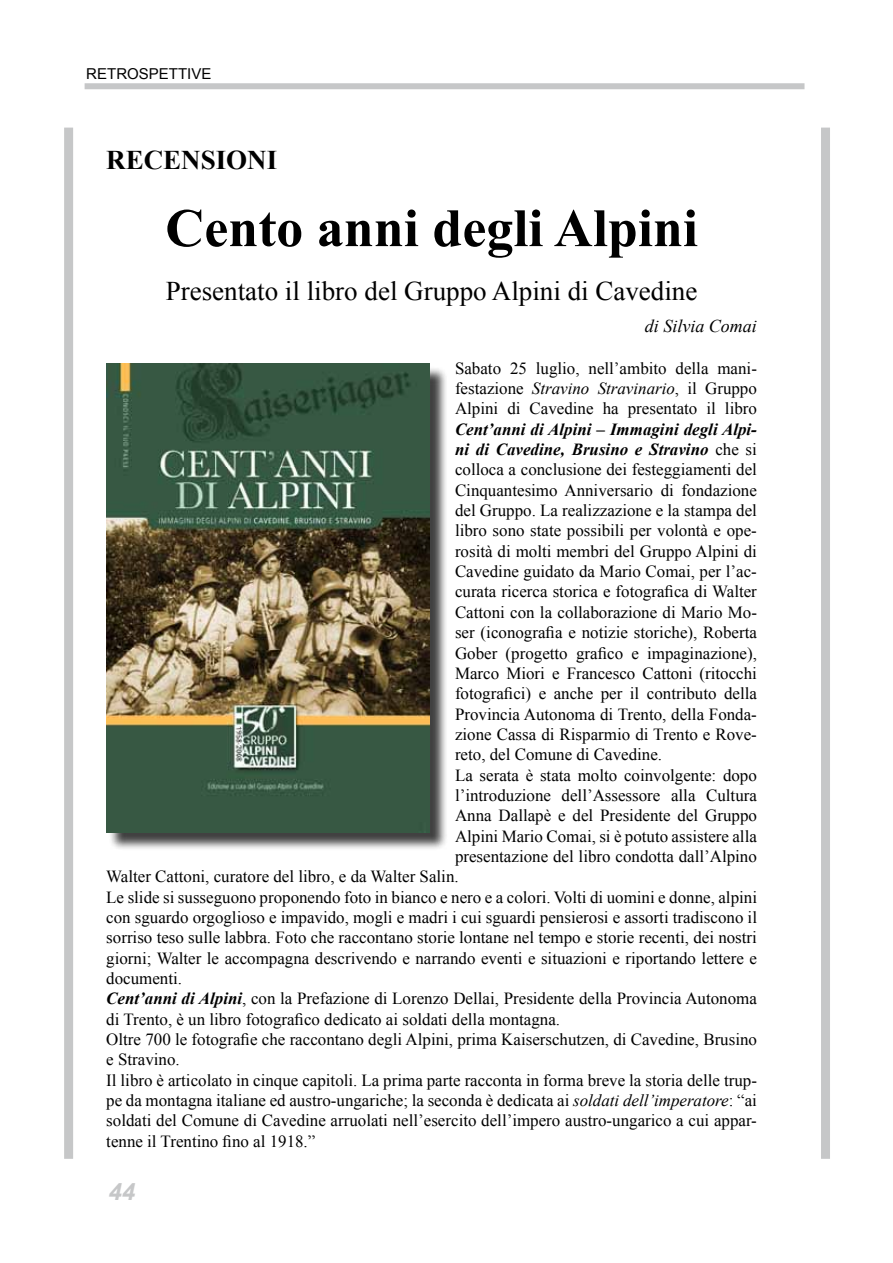
<style>
.page{position:relative;width:893px;height:1263px;background:#fff}
.page>*{position:absolute;margin:0;border:0;box-sizing:border-box;transform-origin:0 0}
.t1{font:700 54px "Times New Roman";color:#000}
.t2{font:27px "Times New Roman";color:#000}
.t3{font:700 27px "Times New Roman";color:#000}
.t4{font:italic 700 24px "Arial";color:#c6c7c8}
.t5{font:italic 18px "Times New Roman";color:#000}
.t6{font:16.95px/20.4px "Times New Roman";color:#000;text-align:justify}
.t7{font:italic 700 16.95px "Times New Roman";color:#000}
.t8{font:15px "Arial";color:#000}
.s1{font-style:italic}
.s2{font-weight:400;font-style:normal}
.s3{font-weight:700;font-style:italic}
</style>
<div class="page">
<div style="left:85px;top:83px;width:719px;height:6px;background:#c6c7c8"></div>
<div style="left:64px;top:128px;width:9px;height:1031px;background:#c6c7c8"></div>
<div style="left:821px;top:128px;width:9px;height:1031px;background:#c6c7c8"></div>
<div style="left:109px;top:366px;width:339px;height:485px;background:#000;opacity:.75"></div>
<img style="left:106px;top:364px;width:323px;height:468px">
<p class="t8" style="left:86px;top:63px;width:127px">RETROSPETTIVE</p>
<h2 class="t3" style="left:106px;top:141px;width:173px">RECENSIONI</h2>
<h1 class="t1" style="left:165px;top:191px;width:534px">Cento anni degli Alpini</h1>
<h2 class="t2" style="left:166px;top:273px;width:533px">Presentato il libro del Gruppo Alpini di Cavedine</h2>
<p class="t5" style="left:645px;top:314px;width:114px">di Silvia Comai</p>
<p class="t6" style="left:455px;top:358px;width:303px">Sabato 25 luglio, nell’ambito della mani&shy;festazione <span class="s1">Stravino Stravinario</span>, il Gruppo Alpini di Cavedine ha presentato il libro</p>
<p class="t7" style="left:455px;top:417px;width:303px">Cent’anni di Alpini – Immagini degli Alpi-</p>
<p class="t7" style="left:455px;top:438px;width:303px">ni di Cavedine, Brusino e Stravino <span class="s2">che si</span></p>
<p class="t6" style="left:455px;top:459px;width:303px">colloca a conclusione dei festeggiamenti del</p>
<p class="t6" style="left:455px;top:480px;width:303px">Cinquantesimo Anniversario di fondazione</p>
<p class="t6" style="left:455px;top:500px;width:303px">del Gruppo. La realizzazione e la stampa del</p>
<p class="t6" style="left:455px;top:520px;width:303px">libro sono state possibili per volontà e ope-</p>
<p class="t6" style="left:455px;top:541px;width:303px">rosità di molti membri del Gruppo Alpini di</p>
<p class="t6" style="left:455px;top:561px;width:303px">Cavedine guidato da Mario Comai, per l’ac-</p>
<p class="t6" style="left:455px;top:581px;width:303px">curata ricerca storica e fotografica di Walter</p>
<p class="t6" style="left:455px;top:602px;width:303px">Cattoni con la collaborazione di Mario Mo-</p>
<p class="t6" style="left:455px;top:622px;width:303px">ser (iconografia e notizie storiche), Roberta</p>
<p class="t6" style="left:455px;top:642px;width:303px">Gober (progetto grafico e impaginazione),</p>
<p class="t6" style="left:455px;top:663px;width:303px">Marco Miori e Francesco Cattoni (ritocchi</p>
<p class="t6" style="left:455px;top:683px;width:303px">fotografici) e anche per il contributo della</p>
<p class="t6" style="left:455px;top:703px;width:303px">Provincia Autonoma di Trento, della Fonda-</p>
<p class="t6" style="left:455px;top:724px;width:303px">zione Cassa di Risparmio di Trento e Rove-</p>
<p class="t6" style="left:455px;top:744px;width:209px">reto, del Comune di Cavedine.</p>
<p class="t6" style="left:455px;top:764px;width:303px">La serata è stata molto coinvolgente: dopo</p>
<p class="t6" style="left:455px;top:785px;width:303px">l’introduzione dell’Assessore alla Cultura</p>
<p class="t6" style="left:455px;top:805px;width:303px">Anna Dallapè e del Presidente del Gruppo</p>
<p class="t6" style="left:455px;top:825px;width:303px">Alpini Mario Comai, si è potuto assistere alla</p>
<p class="t6" style="left:455px;top:846px;width:303px">presentazione del libro condotta dall’Alpino</p>
<p class="t6" style="left:106px;top:866px;width:354px">Walter Cattoni, curatore del libro, e da Walter Salin.</p>
<p class="t6" style="left:106px;top:886px;width:652px">Le slide si susseguono proponendo foto in bianco e nero e a colori. Volti di uomini e donne, alpini</p>
<p class="t6" style="left:106px;top:907px;width:652px">con sguardo orgoglioso e impavido, mogli e madri i cui sguardi pensierosi e assorti tradiscono il</p>
<p class="t6" style="left:106px;top:927px;width:652px">sorriso teso sulle labbra. Foto che raccontano storie lontane nel tempo e storie recenti, dei nostri</p>
<p class="t6" style="left:106px;top:947px;width:652px">giorni; Walter le accompagna descrivendo e narrando eventi e situazioni e riportando lettere e</p>
<p class="t6" style="left:106px;top:968px;width:77px">documenti.</p>
<p class="t6" style="left:106px;top:988px;width:652px"><span class="s3">Cent’anni di Alpini</span>, con la Prefazione di Lorenzo Dellai, Presidente della Provincia Autonoma</p>
<p class="t6" style="left:106px;top:1008px;width:455px">di Trento, è un libro fotografico dedicato ai soldati della montagna.</p>
<p class="t6" style="left:106px;top:1029px;width:652px">Oltre 700 le fotografie che raccontano degli Alpini, prima Kaiserschutzen, di Cavedine, Brusino</p>
<p class="t6" style="left:106px;top:1049px;width:75px">e Stravino.</p>
<p class="t6" style="left:106px;top:1069px;width:652px">Il libro è articolato in cinque capitoli. La prima parte racconta in forma breve la storia delle trup-</p>
<p class="t6" style="left:106px;top:1090px;width:652px">pe da montagna italiane ed austro-ungariche; la seconda è dedicata ai <span class="s1">soldati dell’imperatore</span>: “ai</p>
<p class="t6" style="left:106px;top:1110px;width:652px">soldati del Comune di Cavedine arruolati nell’esercito dell’impero austro-ungarico a cui appar-</p>
<p class="t6" style="left:106px;top:1130px;width:211px">tenne il Trentino fino al 1918.”</p>
<h3 class="t4" style="left:108px;top:1176px;width:28px">44</h3>
</div>
